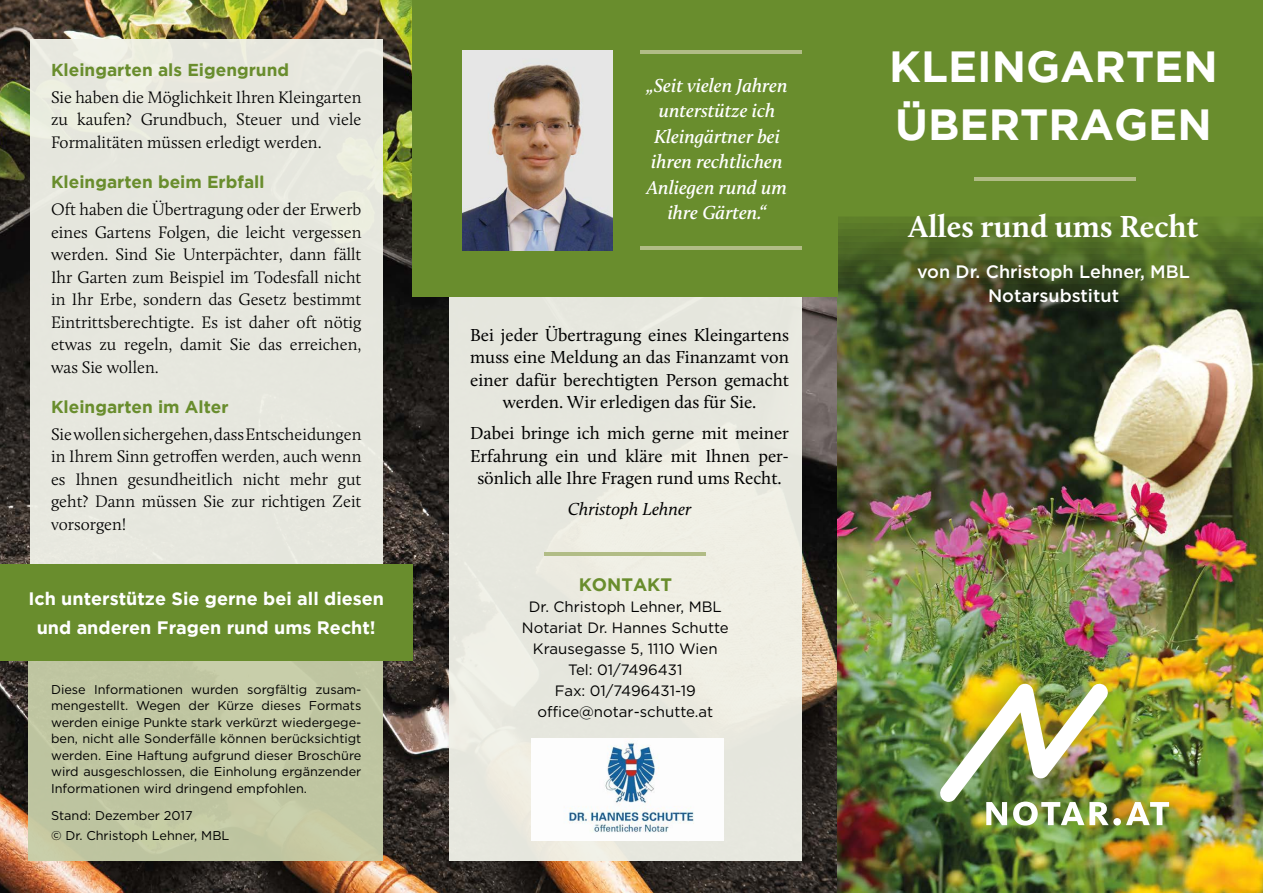
<style>
.page{position:relative;width:1263px;height:893px;background:#fff}
.page>*{position:absolute;margin:0;border:0;box-sizing:border-box;transform-origin:0 0}
.t1{font:700 43.5px/57.6px "Gotham";color:#fff}
.t2{font:700 31.5px "Calluna";color:#fff}
.t3{font:italic 600 19.5px/25.5px "Calluna";color:#fff;text-align:center}
.t4{font:18px/22.5px "Calluna";color:#000;text-align:center}
.t5{font:700 18px/28.5px "Gotham";color:#fff;text-align:center}
.t6{font:500 18px/24px "Gotham";color:#fff;text-align:center}
.t7{font:italic 18px "Calluna";color:#000}
.t8{font:700 18px "Gotham";color:#698d2d}
.t9{font:300 17.25px/22.5px "Calluna";color:#000;text-align:justify}
.t10{font:700 17.25px "Gotham";color:#698d2d}
.t11{font:15px/21px "Gotham";color:#000;text-align:center}
.t12{font:12.75px/16.5px "Gotham";color:#000;text-align:justify}
.s1{font-family:"Filson Soft"}
</style>
<div class="page">
<img style="left:0;top:0;width:838px;height:893px">
<div style="left:449px;top:284px;width:353px;height:576px;background:#e7e7de"></div>
<div style="left:30px;top:39px;width:353px;height:576px;background:#e6e7de"></div>
<div style="left:838px;top:0;width:425px;height:893px;background:#698d2d"></div>
<img style="left:838px;top:217px;width:425px;height:676px">
<div style="left:29px;top:641px;width:354px;height:219px;background:#bfc5a1"></div>
<div style="left:0;top:564px;width:412px;height:97px;background:#698d2d"></div>
<div style="left:412px;top:0;width:426px;height:297px;background:#698d2d"></div>
<img style="left:463px;top:51px;width:150px;height:199px">
<hr style="left:974px;top:177px;width:161px;height:4px;background:#b1bc86">
<hr style="left:640px;top:247px;width:162px;height:3px;background:#b1bc86">
<hr style="left:544px;top:552px;width:162px;height:4px;background:#b1bc86">
<hr style="left:640px;top:51px;width:162px;height:3px;background:#b1bc86">
<div style="left:914px;top:657px;width:281px;height:196px;background:#698d2d;opacity:.75"></div>
<img style="left:939px;top:683px;width:230px;height:143px">
<img style="left:532px;top:739px;width:192px;height:102px">
<p class="t10" style="left:51px;top:60px;width:240px">Kleingarten als Eigengrund</p>
<p class="t9" style="left:51px;top:86px;width:312px">Sie haben die Möglichkeit Ihren Kleingarten zu kaufen? Grundbuch, Steuer und viele Formalitäten müssen erledigt werden.</p>
<p class="t10" style="left:51px;top:172px;width:215px">Kleingarten beim Erbfal<span class="s1">l</span></p>
<p class="t9" style="left:51px;top:198px;width:312px">Oft haben die Übertragung oder der Erwerb eines Gartens Folgen, die leicht vergessen werden. Sind Sie Unterpächter, dann fällt Ihr Garten zum Beispiel im Todesfall nicht in Ihr Erbe, sondern das Gesetz bestimmt Eintrittsberechtigte. Es ist daher oft nötig etwas zu regeln, damit Sie das erreichen, was Sie wollen.</p>
<p class="t10" style="left:51px;top:397px;width:179px">Kleingarten im Alte<span class="s1">r</span></p>
<p class="t9" style="left:51px;top:423px;width:312px">Sie wollen sichergehen, dass Entscheidungen in Ihrem Sinn getroffen werden, auch wenn es Ihnen gesundheitlich nicht mehr gut geht? Dann müssen Sie zur richtigen Zeit vorsorgen!</p>
<p class="t5" style="left:28px;top:584px;width:357px">Ich unterstütze Sie gerne bei all diesen und anderen Fragen rund ums Recht!</p>
<p class="t12" style="left:51px;top:681px;width:312px">Diese Informationen wurden sorgfältig zusam&shy;mengestellt. Wegen der Kürze dieses Formats werden einige Punkte stark verkürzt wiedergege&shy;ben, nicht alle Sonderfälle können berücksichtigt werden. Eine Haftung aufgrund dieser Broschüre wird ausgeschlossen, die Einholung ergänzender Informationen wird dringend empfohlen.</p>
<p class="t12" style="left:51px;top:806px;width:180px;line-height:19px">Stand: Dezember 2017<br>© Dr. Christoph Lehner, MBL</p>
<p class="t3" style="left:646px;top:72px;width:143px">„Seit vielen Jahren unterstütze ich<br>Kleingärtner bei ihren rechtlichen<br>Anliegen rund um ihre Gärten.“</p>
<p class="t4" style="left:470px;top:323px;width:320px">Bei jeder Übertragung eines Kleingartens muss eine Meldung an das Finanzamt von einer dafür berechtigten Person gemacht werden. Wir erledigen das für Sie.</p>
<p class="t4" style="left:470px;top:422px;width:320px">Dabei bringe ich mich gerne mit meiner<br>Erfahrung ein und kläre mit Ihnen per&shy;sönlich alle Ihre Fragen rund ums Recht.</p>
<p class="t7" style="left:568px;top:498px;width:125px">Christoph Lehner</p>
<p class="t8" style="left:579px;top:575px;width:95px">KONTAKT</p>
<p class="t11" style="left:522px;top:596px;width:208px">Dr. Christoph Lehner, MBL<br>Notariat Dr. Hannes Schutte<br>Krausegasse 5, 1110 Wien<br>Tel: 01/7496431<br>Fax: 01/7496431-19 office@notar-schutte.at</p>
<h1 class="t1" style="left:889px;top:37px;width:330px">KLEINGARTEN<br>ÜBERTRAGEN</h1>
<h2 class="t2" style="left:909px;top:206px;width:291px">Alles rund ums Recht</h2>
<p class="t6" style="left:917px;top:259px;width:274px">von Dr. Christoph Lehner, MBL<br>Notarsubstitut</p>
</div>
